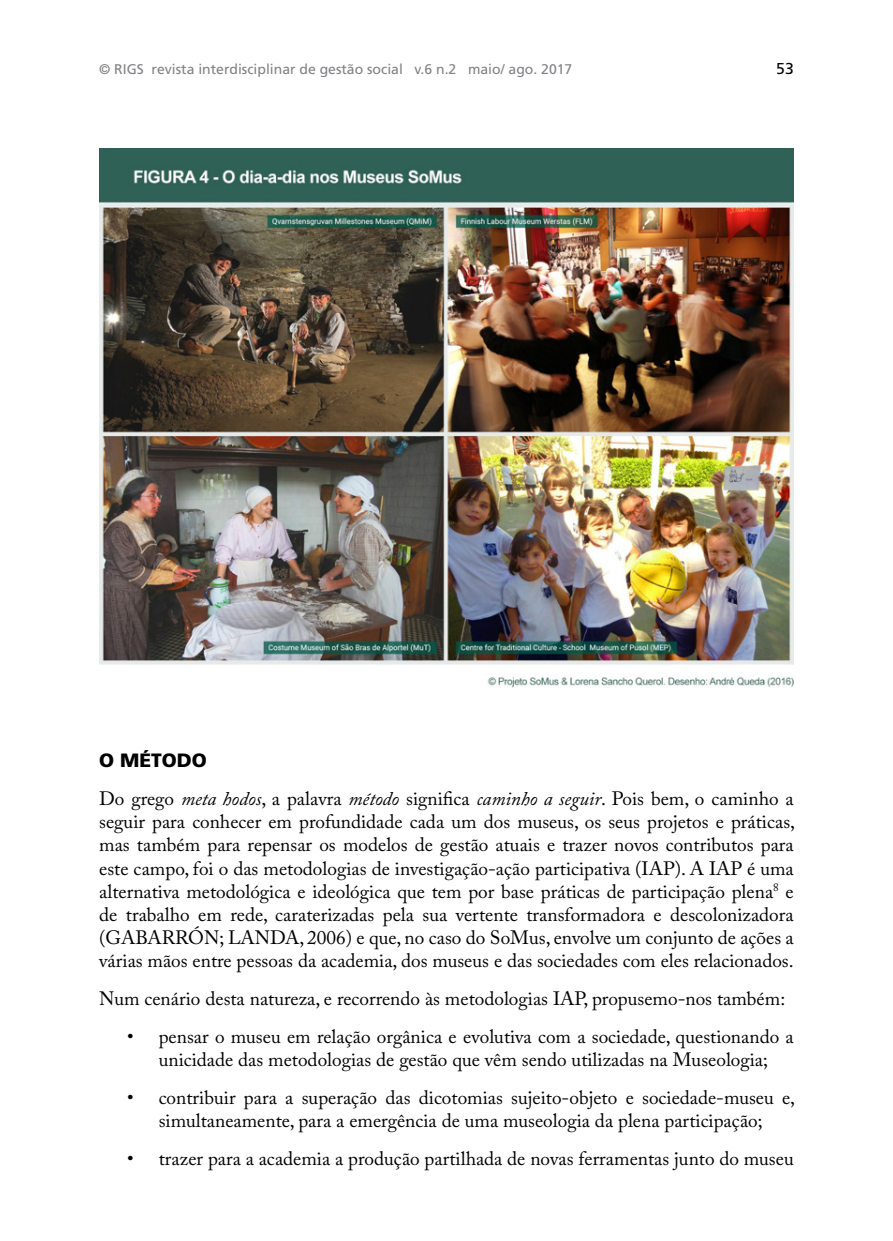
<style>
.page{position:relative;width:893px;height:1241px;background:#fff}
.page>*{position:absolute;margin:0;border:0;box-sizing:border-box;transform-origin:0 0}
.t1{font:19.25px/23.1px "Adobe Caslon Pro";color:#000;text-align:center}
.t2{font:900 19.25px "Frutiger LT Std";color:#000}
.t3{font:15.75px "Frutiger LT Std";color:#000}
.t4{font:14px "Frutiger LT Std";color:#808285}
.s1{font-style:italic}
</style>
<div class="page">
<img style="left:99px;top:149px;width:694px;height:539px">
<p class="t4" style="left:99px;top:61px;width:475px">© RIGS revista interdisciplinar de gestão social v.6 n.2 maio/ ago. 2017</p>
<p class="t3" style="left:776px;top:60px;width:19px">53</p>
<p class="t2" style="left:99px;top:748px;width:79px">O Método</p>
<p class="t1" style="left:99px;top:786px;width:697px;text-align:justify">Do grego <span class="s1">meta hodos</span>, a palavra <span class="s1">método</span> significa <span class="s1">caminho a seguir</span>. Pois bem, o caminho a seguir para conhecer em profundidade cada um dos museus, os seus projetos e práticas, mas também para repensar os modelos de gestão atuais e trazer novos contributos para este campo, foi o das metodologias de investigação-ação participativa (IAP). A IAP é uma alternativa metodológica e ideológica que tem por base práticas de participação plena<sup>8</sup> e de trabalho em rede, caraterizadas pela sua vertente transformadora e descolonizadora (GABARRÓN; LANDA, 2006) e que, no caso do SoMus, envolve um conjunto de ações a várias mãos entre pessoas da academia, dos museus e das sociedades com eles relacionados.</p>
<p class="t1" style="left:99px;top:986px;width:687px">Num cenário desta natureza, e recorrendo às metodologias IAP, propusemo-nos também:</p>
<p class="t1" style="left:127px;top:1024px;width:668px">• pensar o museu em relação orgânica e evolutiva com a sociedade, questionando a unicidade das metodologias de gestão que vêm sendo utilizadas na Museologia;</p>
<p class="t1" style="left:127px;top:1085px;width:669px">• contribuir para a superação das dicotomias sujeito-objeto e sociedade-museu e, simultaneamente, para a emergência de uma museologia da plena participação;</p>
<p class="t1" style="left:127px;top:1146px;width:668px">• trazer para a academia a produção partilhada de novas ferramentas junto do museu</p>
</div>
